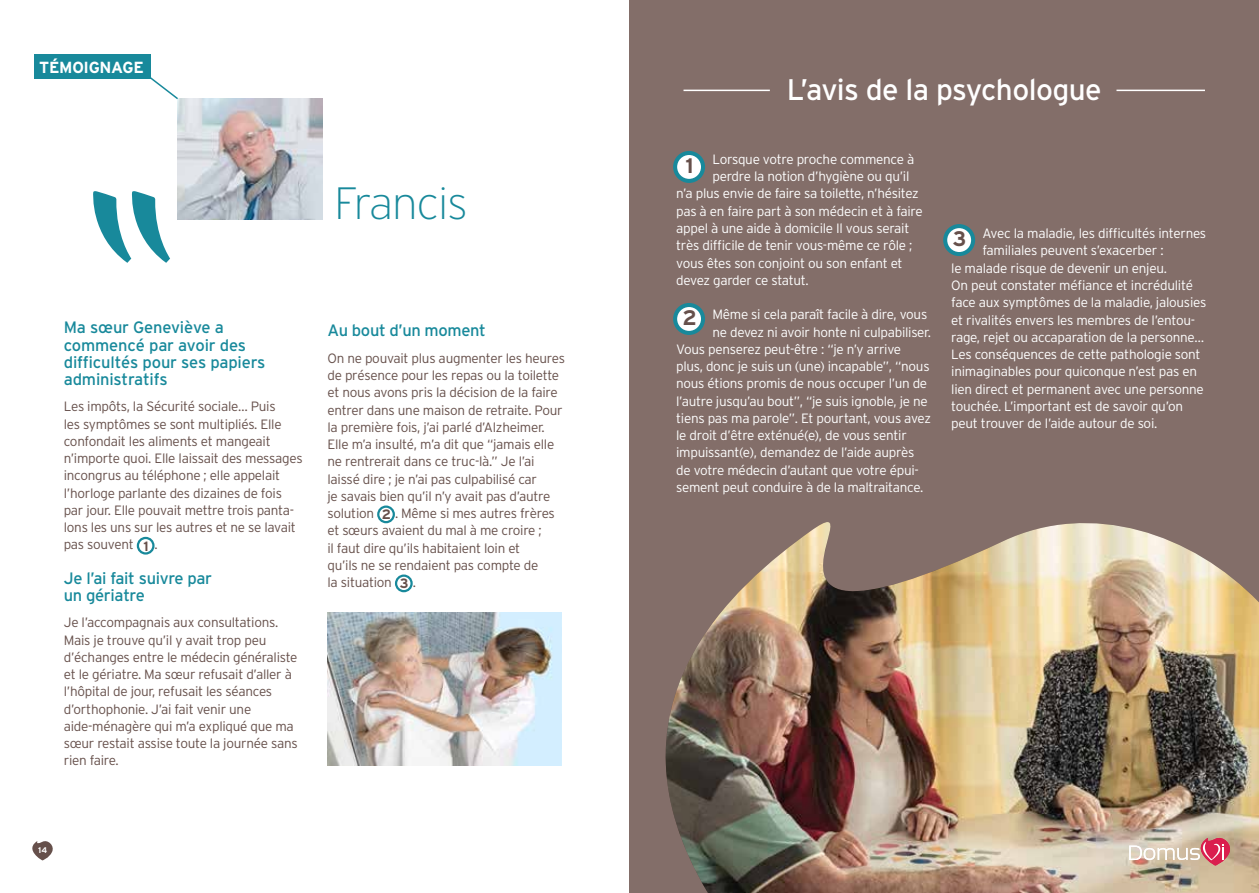
<style>
.page{position:relative;width:1259px;height:893px;background:#fff}
.page>*{position:absolute;margin:0;border:0;box-sizing:border-box;transform-origin:0 0}
.t1{font:200 45.15px "Interstate";letter-spacing:-.02em;color:#18899b}
.t2{font:29.7px "Interstate";letter-spacing:-.02em;color:#fff}
.t3{font:700 21px "Interstate";color:#66504b}
.t4{font:16.5px/17.2px "Interstate";letter-spacing:-.02em;color:#18899b}
.t5{font:700 16.05px "Interstate";color:#fff}
.t6{font:300 13.5px "Interstate";letter-spacing:-.02em;color:#fff}
.t7{font:300 13.5px/17.2px "Interstate";letter-spacing:-.02em;color:#66504b}
.t8{font:700 8.25px "Interstate";color:#fff}
.s1{font-weight:700}
</style>
<div class="page">
<svg style="left:32px;top:841px;width:21px;height:19px"></svg>
<div style="left:629px;top:0;width:630px;height:893px;background:#836e69"></div>
<img style="left:665px;top:522px;width:594px;height:371px">
<svg style="left:1129px;top:835px;width:104px;height:30px"></svg>
<img style="left:177px;top:99px;width:145px;height:121px">
<svg style="left:138px;top:538px;width:15px;height:15px"></svg>
<div style="left:137px;top:537px;width:18px;height:18px;border:2px solid #18899b;border-radius:50%"></div>
<svg style="left:378px;top:507px;width:16px;height:15px"></svg>
<div style="left:377px;top:505px;width:18px;height:18px;border:2px solid #18899b;border-radius:50%"></div>
<svg style="left:396px;top:576px;width:15px;height:15px"></svg>
<div style="left:395px;top:574px;width:18px;height:18px;border:2px solid #18899b;border-radius:50%"></div>
<svg style="left:93px;top:191px;width:77px;height:72px"></svg>
<div style="left:34px;top:54px;width:117px;height:24px;background:#18899b"></div>
<svg style="left:148px;top:77px;width:32px;height:24px"></svg>
<div style="left:675px;top:153px;width:28px;height:28px;background:#fff;border-radius:50%"></div>
<div style="left:673px;top:151px;width:32px;height:32px;border:4px solid #18899b;border-radius:50%"></div>
<div style="left:945px;top:226px;width:28px;height:28px;background:#fff;border-radius:50%"></div>
<div style="left:943px;top:224px;width:32px;height:32px;border:4px solid #18899b;border-radius:50%"></div>
<div style="left:675px;top:305px;width:28px;height:28px;background:#fff;border-radius:50%"></div>
<div style="left:673px;top:303px;width:32px;height:32px;border:4px solid #18899b;border-radius:50%"></div>
<hr style="left:683px;top:90px;width:87px;height:1px;background:#fff">
<hr style="left:1116px;top:90px;width:89px;height:1px;background:#fff">
<img style="left:327px;top:612px;width:234px;height:153px">
<p class="t5" style="left:39px;top:58px;width:84px">TÉMOIGNAGE</p>
<h1 class="t1" style="left:334px;top:176px;width:135px">Francis</h1>
<p class="t4" style="left:64px;top:319px;width:203px">Ma sœur Geneviève a commencé par avoir des difficultés pour ses papiers administratifs</p>
<p class="t7" style="left:64px;top:398px;width:240px">Les impôts, la Sécurité sociale… Puis<br>les symptômes se sont multipliés. Elle confondait les aliments et mangeait n’importe quoi. Elle laissait des messages incongrus au téléphone ; elle appelait l’horloge parlante des dizaines de fois par jour. Elle pouvait mettre trois panta&shy;lons les uns sur les autres et ne se lavait pas souvent <span class="s1">1</span> .</p>
<p class="t4" style="left:64px;top:569px;width:150px">Je l’ai fait suivre par un gériatre</p>
<p class="t7" style="left:64px;top:614px;width:235px">Je l’accompagnais aux consultations.<br>Mais je trouve qu’il y avait trop peu d’échanges entre le médecin généraliste et le gériatre. Ma sœur refusait d’aller à l’hôpital de jour, refusait les séances d’orthophonie. J’ai fait venir une aide-ménagère qui m’a expliqué que ma sœur restait assise toute la journée sans rien faire.</p>
<p class="t4" style="left:327px;top:322px;width:160px">Au bout d’un moment</p>
<p class="t7" style="left:327px;top:349px;width:239px">On ne pouvait plus augmenter les heures de présence pour les repas ou la toilette et nous avons pris la décision de la faire entrer dans une maison de retraite. Pour la première fois, j’ai parlé d’Alzheimer.<br>Elle m’a insulté, m’a dit que “jamais elle ne rentrerait dans ce truc-là.” Je l’ai laissé dire ; je n’ai pas culpabilisé car<br>je savais bien qu’il n’y avait pas d’autre solution <span class="s1">2</span> . Même si mes autres frères et sœurs avaient du mal à me croire ;<br>il faut dire qu’ils habitaient loin et<br>qu’ils ne se rendaient pas compte de<br>la situation <span class="s1">3</span> .</p>
<p class="t8" style="left:38px;top:845px;width:10px">14</p>
<h2 class="t2" style="left:787px;top:72px;width:316px">L’avis de la psychologue</h2>
<p class="t6" style="left:712px;top:152px;width:203px">Lorsque votre proche commence à</p>
<p class="t6" style="left:712px;top:169px;width:198px">perdre la notion d’hygiène ou qu’il</p>
<p class="t6" style="left:676px;top:186px;width:244px">n’a plus envie de faire sa toilette, n’hésitez</p>
<p class="t6" style="left:676px;top:203px;width:248px">pas à en faire part à son médecin et à faire</p>
<p class="t6" style="left:676px;top:221px;width:235px">appel à une aide à domicile Il vous serait</p>
<p class="t6" style="left:676px;top:238px;width:238px">très difficile de tenir vous-même ce rôle ;</p>
<p class="t6" style="left:676px;top:255px;width:228px">vous êtes son conjoint ou son enfant et</p>
<p class="t6" style="left:676px;top:272px;width:134px">devez garder ce statut.</p>
<p class="t6" style="left:712px;top:307px;width:216px">Même si cela paraît facile à dire, vous</p>
<p class="t6" style="left:712px;top:324px;width:220px">ne devez ni avoir honte ni culpabiliser.</p>
<p class="t6" style="left:676px;top:341px;width:226px">Vous penserez peut-être : “je n’y arrive</p>
<p class="t6" style="left:676px;top:359px;width:255px">plus, donc je suis un (une) incapable”, “nous</p>
<p class="t6" style="left:676px;top:376px;width:252px">nous étions promis de nous occuper l’un de</p>
<p class="t6" style="left:676px;top:393px;width:253px">l’autre jusqu’au bout”, “je suis ignoble, je ne</p>
<p class="t6" style="left:676px;top:410px;width:256px">tiens pas ma parole”. Et pourtant, vous avez</p>
<p class="t6" style="left:676px;top:428px;width:232px">le droit d’être exténué(e), de vous sentir</p>
<p class="t6" style="left:676px;top:445px;width:240px">impuissant(e), demandez de l’aide auprès</p>
<p class="t6" style="left:676px;top:462px;width:244px">de votre médecin d’autant que votre épui-</p>
<p class="t6" style="left:676px;top:479px;width:249px">sement peut conduire à de la maltraitance.</p>
<h3 class="t3" style="left:685px;top:154px;width:10px">1</h3>
<h3 class="t3" style="left:682px;top:306px;width:16px">2</h3>
<p class="t6" style="left:982px;top:226px;width:225px">Avec la maladie, les difficultés internes</p>
<p class="t6" style="left:982px;top:243px;width:183px">familiales peuvent s’exacerber :</p>
<p class="t6" style="left:951px;top:260px;width:217px">le malade risque de devenir un enjeu.</p>
<p class="t6" style="left:951px;top:278px;width:243px">On peut constater méfiance et incrédulité</p>
<p class="t6" style="left:951px;top:295px;width:256px">face aux symptômes de la maladie, jalousies</p>
<p class="t6" style="left:951px;top:312px;width:245px">et rivalités envers les membres de l’entou-</p>
<p class="t6" style="left:951px;top:329px;width:254px">rage, rejet ou accaparation de la personne…</p>
<p class="t6" style="left:951px;top:347px;width:251px">Les conséquences de cette pathologie sont</p>
<p class="t6" style="left:951px;top:364px;width:247px">inimaginables pour quiconque n’est pas en</p>
<p class="t6" style="left:951px;top:381px;width:254px">lien direct et permanent avec une personne</p>
<p class="t6" style="left:951px;top:398px;width:233px">touchée. L’important est de savoir qu’on</p>
<p class="t6" style="left:951px;top:416px;width:208px">peut trouver de l’aide autour de soi.</p>
<h3 class="t3" style="left:953px;top:227px;width:15px">3</h3>
</div>
